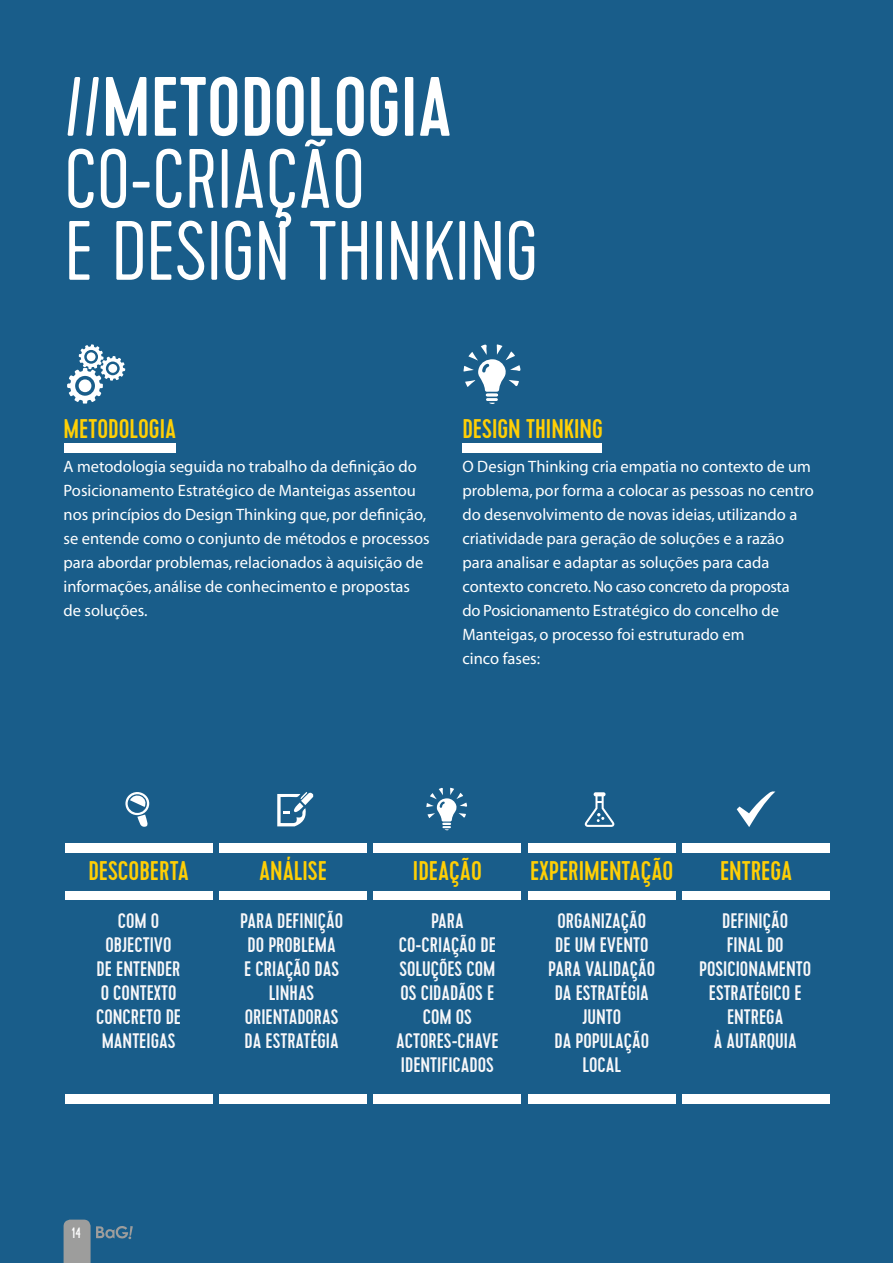
<style>
.page{position:relative;width:893px;height:1263px;background:#195d8a}
.page>*{position:absolute;margin:0;border:0;box-sizing:border-box;transform-origin:0 0}
.t1{font:300 84px/72px "Cervo";color:#fff}
.t2{font:500 27px "Cervo";color:#ffcf05}
.t3{font:500 21px/24px "Cervo";color:#f7f7f9;text-align:center}
.t4{font:16.5px/24px "Myriad";color:#fff}
.t5{font:15px "Cervo";color:#fff}
.s1{font-weight:500}
</style>
<div class="page">
<svg style="left:64px;top:1219px;width:69px;height:44px"></svg>
<svg style="left:67px;top:344px;width:58px;height:60px"></svg>
<div style="left:79px;top:379px;width:12px;height:13px;background:#fff;border-radius:50%"></div>
<div style="left:108px;top:364px;width:9px;height:9px;background:#fff;border-radius:50%"></div>
<div style="left:87px;top:352px;width:9px;height:9px;background:#fff;border-radius:50%"></div>
<svg style="left:463px;top:344px;width:58px;height:60px"></svg>
<svg style="left:426px;top:788px;width:41px;height:43px"></svg>
<div style="left:65px;top:891px;width:147px;height:8px;background:#fff"></div>
<div style="left:65px;top:1094px;width:147px;height:10px;background:#fff"></div>
<div style="left:65px;top:843px;width:147px;height:10px;background:#fff"></div>
<div style="left:65px;top:443px;width:111px;height:10px;background:#fff"></div>
<div style="left:462px;top:443px;width:140px;height:10px;background:#fff"></div>
<div style="left:219px;top:891px;width:148px;height:8px;background:#fff"></div>
<div style="left:219px;top:1094px;width:148px;height:10px;background:#fff"></div>
<div style="left:219px;top:843px;width:148px;height:10px;background:#fff"></div>
<div style="left:373px;top:891px;width:148px;height:8px;background:#fff"></div>
<div style="left:373px;top:1094px;width:148px;height:10px;background:#fff"></div>
<div style="left:373px;top:843px;width:148px;height:10px;background:#fff"></div>
<div style="left:528px;top:891px;width:148px;height:8px;background:#fff"></div>
<div style="left:528px;top:1094px;width:148px;height:10px;background:#fff"></div>
<div style="left:528px;top:843px;width:148px;height:10px;background:#fff"></div>
<div style="left:682px;top:891px;width:148px;height:8px;background:#fff"></div>
<div style="left:682px;top:1094px;width:148px;height:10px;background:#fff"></div>
<div style="left:682px;top:843px;width:148px;height:10px;background:#fff"></div>
<svg style="left:584px;top:792px;width:30px;height:35px"></svg>
<svg style="left:277px;top:792px;width:36px;height:34px"></svg>
<svg style="left:125px;top:792px;width:24px;height:35px"></svg>
<svg style="left:737px;top:791px;width:38px;height:36px"></svg>
<h1 class="t1" style="left:65px;top:74px;width:475px">//<span class="s1">METODOLOGIA<br></span>CO-CRIAÇÃO<br>E DESIGN THINKING</h1>
<h2 class="t2" style="left:64px;top:413px;width:114px">METODOLOGIA</h2>
<h2 class="t2" style="left:462px;top:413px;width:142px">DESIGN THINKING</h2>
<p class="t4" style="left:64px;top:455px;width:368px">A metodologia seguida no trabalho da definição do Posicionamento Estratégico de Manteigas assentou nos princípios do Design Thinking que, por definição, se entende como o conjunto de métodos e processos para abordar problemas, relacionados à aquisição de informações, análise de conhecimento e propostas de soluções.</p>
<p class="t4" style="left:462px;top:455px;width:353px">O Design Thinking cria empatia no contexto de um problema, por forma a colocar as pessoas no centro do desenvolvimento de novas ideias, utilizando a criatividade para geração de soluções e a razão para analisar e adaptar as soluções para cada contexto concreto. No caso concreto da proposta<br>do Posicionamento Estratégico do concelho de Manteigas, o processo foi estruturado em<br>cinco fases:</p>
<h2 class="t2" style="left:88px;top:855px;width:102px">DESCOBERTA</h2>
<h2 class="t2" style="left:259px;top:855px;width:69px">ANÁLISE</h2>
<h2 class="t2" style="left:413px;top:855px;width:70px">IDEAÇÃO</h2>
<h2 class="t2" style="left:530px;top:855px;width:145px">EXPERIMENTAÇÃO</h2>
<h2 class="t2" style="left:720px;top:855px;width:74px">ENTREGA</h2>
<p class="t3" style="left:96px;top:909px;width:87px">COM O<br>OBJECTIVO<br>DE ENTENDER<br>O CONTEXTO<br>CONCRETO DE<br>MANTEIGAS</p>
<p class="t3" style="left:240px;top:909px;width:104px">PARA DEFINIÇÃO<br>DO PROBLEMA<br>E CRIAÇÃO DAS<br>LINHAS<br>ORIENTADORAS<br>DA ESTRATÉGIA</p>
<p class="t3" style="left:396px;top:909px;width:104px">PARA<br>CO-CRIAÇÃO DE<br>SOLUÇÕES COM<br>OS CIDADÃOS E<br>COM OS<br>ACTORES-CHAVE<br>IDENTIFICADOS</p>
<p class="t3" style="left:548px;top:909px;width:108px">ORGANIZAÇÃO<br>DE UM EVENTO<br>PARA VALIDAÇÃO<br>DA ESTRATÉGIA<br>JUNTO<br>DA POPULAÇÃO<br>LOCAL</p>
<p class="t3" style="left:699px;top:909px;width:114px">DEFINIÇÃO<br>FINAL DO<br>POSICIONAMENTO<br>ESTRATÉGICO E<br>ENTREGA<br>À AUTARQUIA</p>
<p class="t5" style="left:71px;top:1224px;width:11px">14</p>
</div>
